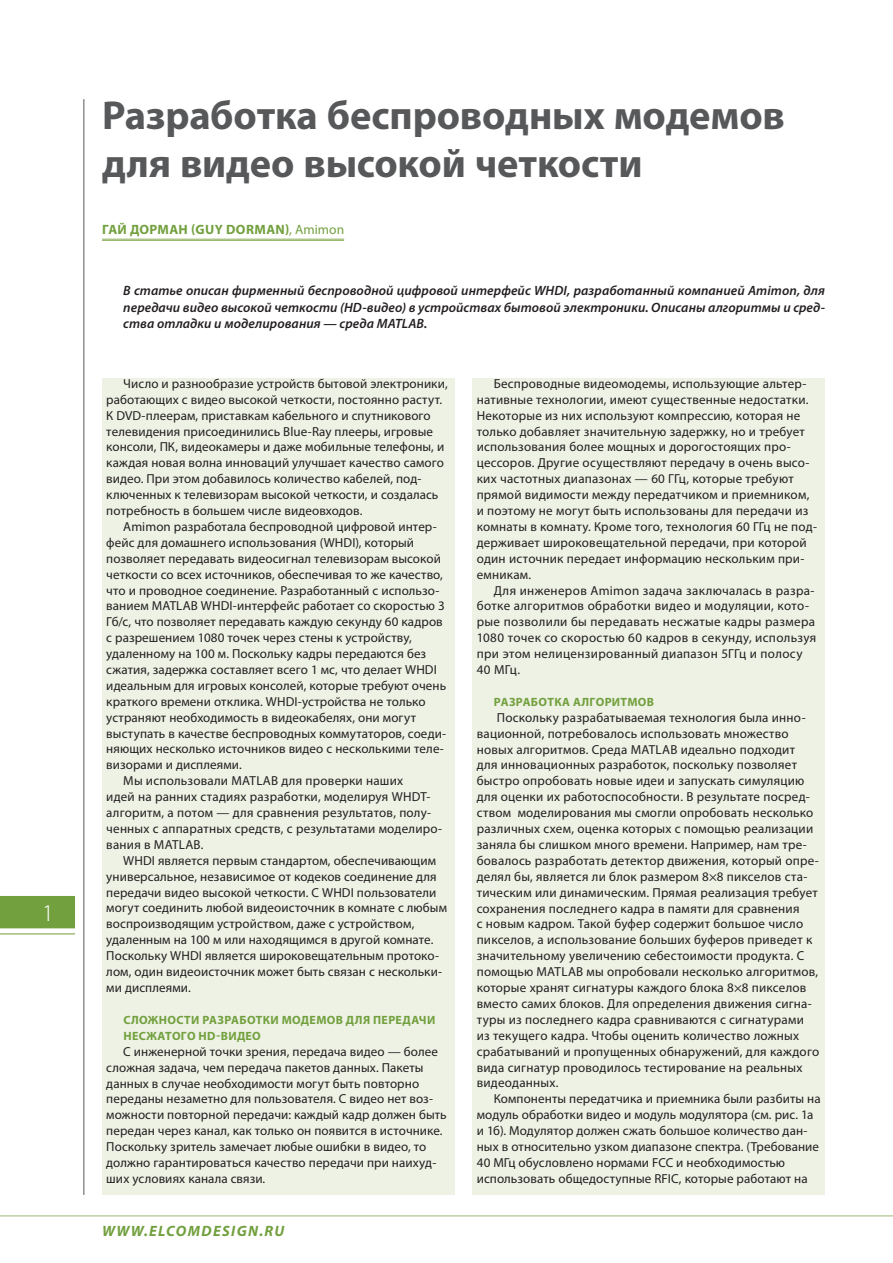
<style>
.page{position:relative;width:893px;height:1263px;background:#fff}
.page>*{position:absolute;margin:0;border:0;box-sizing:border-box;transform-origin:0 0}
.t1{font:700 40.5px/48px "Myriad Pro";letter-spacing:-.005em;color:#57585a}
.t2{font:300 24px "Myriad Pro";color:#fff}
.t3{font:italic 700 15px "Myriad Pro";letter-spacing:.09em;color:#72a03e}
.t4{font:italic 600 13.5px/16.2px "Myriad Pro";letter-spacing:.005em;color:#231f20;text-align:justify}
.t5{font:700 13.5px "Myriad Pro";letter-spacing:.03em;color:#72a03e}
.t6{font:13.05px/15.9px "Myriad Pro";letter-spacing:.01em;color:#231f20}
.t7{font:700 12px/15.9px "Myriad Pro";letter-spacing:.03em;color:#72a03e}
.s1{font-weight:400}
</style>
<div class="page">
<hr style="left:84px;top:99px;width:1px;height:1096px;background:#57585a">
<div style="left:0;top:896px;width:75px;height:32px;background:#72a03e"></div>
<hr style="left:0;top:933px;width:75px;height:2px;background:#a2bc7b">
<hr style="left:0;top:1215px;width:893px;height:1px;background:#a2bc7b">
<div style="left:102px;top:378px;width:352px;height:817px;background:#eef2e5"></div>
<hr style="left:102px;top:239px;width:242px;height:1px;background:#8dae5d">
<hr style="left:102px;top:240px;width:242px;height:1px;background:#8dae5d">
<div style="left:472px;top:378px;width:353px;height:817px;background:#eef2e5"></div>
<h2 class="t2" style="left:42px;top:900px;width:13px">1</h2>
<h1 class="t1" style="left:102px;top:90px;width:684px">РАЗРАБОТКА БЕСПРОВОДНЫХ МОДЕМОВ<br>ДЛЯ ВИДЕО ВЫСОКОЙ ЧЕТКОСТИ</h1>
<p class="t5" style="left:102px;top:221px;width:244px">ГАЙ ДОРМАН (GUY DORMAN)<span class="s1">, Amimon</span></p>
<p class="t4" style="left:123px;top:282px;width:703px">В статье описан фирменный беспроводной цифровой интерфейс WHDI, разработанный компанией Amimon, для передачи видео высокой четкости (HD-видео) в устройствах бытовой электроники. Описаны алгоритмы и сред&shy;ства отладки и моделирования — среда MATLAB.</p>
<p class="t6" style="left:106px;top:375px;width:343px;text-indent:17px">Число и разнообразие устройств бытовой электроники, работающих с видео высокой четкости, постоянно растут.<br>К DVD-плеерам, приставкам кабельного и спутникового телевидения присоединились Blue-Ray плееры, игровые консоли, ПК, видеокамеры и даже мобильные телефоны, и каждая новая волна инноваций улучшает качество самого видео. При этом добавилось количество кабелей, под&shy;ключенных к телевизорам высокой четкости, и создалась потребность в большем числе видеовходов.</p>
<p class="t6" style="left:123px;top:518px;width:315px">Amimon разработала беспроводной цифровой интер-</p>
<p class="t6" style="left:106px;top:534px;width:309px">фейс для домашнего использования (WHDI), который</p>
<p class="t6" style="left:106px;top:550px;width:336px">позволяет передавать видеосигнал телевизорам высокой</p>
<p class="t6" style="left:106px;top:566px;width:338px">четкости со всех источников, обеспечивая то же качество,</p>
<p class="t6" style="left:106px;top:582px;width:335px">что и проводное соединение. Разработанный с использо-</p>
<p class="t6" style="left:106px;top:598px;width:340px">ванием MATLAB WHDI-интерфейс работает со скоростью 3</p>
<p class="t6" style="left:106px;top:614px;width:338px">Гб/с, что позволяет передавать каждую секунду 60 кадров</p>
<p class="t6" style="left:106px;top:630px;width:307px">с разрешением 1080 точек через стены к устройству,</p>
<p class="t6" style="left:106px;top:645px;width:321px">удаленному на 100 м. Поскольку кадры передаются без</p>
<p class="t6" style="left:106px;top:661px;width:332px">сжатия, задержка составляет всего 1 мс, что делает WHDI</p>
<p class="t6" style="left:106px;top:677px;width:341px">идеальным для игровых консолей, которые требуют очень</p>
<p class="t6" style="left:106px;top:693px;width:321px">краткого времени отклика. WHDI-устройства не только</p>
<p class="t6" style="left:106px;top:709px;width:311px">устраняют необходимость в видеокабелях, они могут</p>
<p class="t6" style="left:106px;top:725px;width:341px">выступать в качестве беспроводных коммутаторов, соеди-</p>
<p class="t6" style="left:106px;top:741px;width:339px">няющих несколько источников видео с несколькими теле-</p>
<p class="t6" style="left:106px;top:757px;width:137px">визорами и дисплеями.</p>
<p class="t6" style="left:123px;top:773px;width:281px">Мы использовали MATLAB для проверки наших</p>
<p class="t6" style="left:106px;top:789px;width:326px">идей на ранних стадиях разработки, моделируя WHDT-</p>
<p class="t6" style="left:106px;top:804px;width:326px">алгоритм, а потом — для сравнения результатов, полу-</p>
<p class="t6" style="left:106px;top:820px;width:337px">ченных с аппаратных средств, с результатами моделиро-</p>
<p class="t6" style="left:106px;top:836px;width:99px">вания в MATLAB.</p>
<p class="t6" style="left:123px;top:852px;width:314px">WHDI является первым стандартом, обеспечивающим</p>
<p class="t6" style="left:106px;top:868px;width:332px">универсальное, независимое от кодеков соединение для</p>
<p class="t6" style="left:106px;top:884px;width:332px">передачи видео высокой четкости. С WHDI пользователи</p>
<p class="t6" style="left:106px;top:900px;width:342px">могут соединить любой видеоисточник в комнате с любым</p>
<p class="t6" style="left:106px;top:916px;width:310px">воспроизводящим устройством, даже с устройством,</p>
<p class="t6" style="left:106px;top:932px;width:329px">удаленным на 100 м или находящимся в другой комнате.</p>
<p class="t6" style="left:106px;top:947px;width:334px">Поскольку WHDI является широковещательным протоко-</p>
<p class="t6" style="left:106px;top:963px;width:337px">лом, один видеоисточник может быть связан с нескольки-</p>
<p class="t6" style="left:106px;top:979px;width:86px">ми дисплеями.</p>
<p class="t7" style="left:123px;top:1011px;width:313px">СЛОЖНОСТИ РАЗРАБОТКИ МОДЕМОВ ДЛЯ ПЕРЕДАЧИ<br>НЕСЖАТОГО HD-ВИДЕО</p>
<p class="t6" style="left:106px;top:1043px;width:342px;text-indent:17px">С инженерной точки зрения, передача видео — более сложная задача, чем передача пакетов данных. Пакеты данных в случае необходимости могут быть повторно переданы незаметно для пользователя. С видео нет воз&shy;можности повторной передачи: каждый кадр должен быть передан через канал, как только он появится в источнике.<br>Поскольку зритель замечает любые ошибки в видео, то должно гарантироваться качество передачи при наихуд&shy;ших условиях канала связи.</p>
<p class="t3" style="left:102px;top:1221px;width:184px">WWW.ELCOMDESIGN.RU</p>
<p class="t6" style="left:477px;top:375px;width:342px;text-indent:17px">Беспроводные видеомодемы, использующие альтер&shy;нативные технологии, имеют существенные недостатки.<br>Некоторые из них используют компрессию, которая не только добавляет значительную задержку, но и требует использования более мощных и дорогостоящих про&shy;цессоров. Другие осуществляют передачу в очень высо&shy;ких частотных диапазонах — 60 ГГц, которые требуют прямой видимости между передатчиком и приемником, и поэтому не могут быть использованы для передачи из комнаты в комнату. Кроме того, технология 60 ГГц не под&shy;держивает широковещательной передачи, при которой один источник передает информацию нескольким при&shy;емникам.</p>
<p class="t6" style="left:477px;top:582px;width:341px;text-indent:17px">Для инженеров Amimon задача заключалась в разра&shy;ботке алгоритмов обработки видео и модуляции, кото&shy;рые позволили бы передавать несжатые кадры размера 1080 точек со скоростью 60 кадров в секунду, используя при этом нелицензированный диапазон 5ГГц и полосу 40 МГц.</p>
<p class="t7" style="left:494px;top:693px;width:162px">РАЗРАБОТКА АЛГОРИТМОВ</p>
<p class="t6" style="left:477px;top:709px;width:344px;text-indent:20px">Поскольку разрабатываемая технология была инно&shy;вационной, потребовалось использовать множество новых алгоритмов. Среда MATLAB идеально подходит<br>для инновационных разработок, поскольку позволяет быстро опробовать новые идеи и запускать симуляцию для оценки их работоспособности. В результате посред&shy;ством моделирования мы смогли опробовать несколько различных схем, оценка которых с помощью реализации заняла бы слишком много времени. Например, нам тре&shy;бовалось разработать детектор движения, который опре&shy;делял бы, является ли блок размером 8×8 пикселов ста&shy;тическим или динамическим. Прямая реализация требует сохранения последнего кадра в памяти для сравнения<br>с новым кадром. Такой буфер содержит большое число пикселов, а использование больших буферов приведет к значительному увеличению себестоимости продукта. С помощью MATLAB мы опробовали несколько алгоритмов, которые хранят сигнатуры каждого блока 8×8 пикселов вместо самих блоков. Для определения движения сигна&shy;туры из последнего кадра сравниваются с сигнатурами из текущего кадра. Чтобы оценить количество ложных срабатываний и пропущенных обнаружений, для каждого вида сигнатур проводилось тестирование на реальных видеоданных.</p>
<p class="t6" style="left:477px;top:1091px;width:345px;text-indent:17px">Компоненты передатчика и приемника были разбиты на модуль обработки видео и модуль модулятора (см. рис. 1а и 1б). Модулятор должен сжать большое количество дан&shy;ных в относительно узком диапазоне спектра. (Требование 40 МГц обусловлено нормами FCC и необходимостью использовать общедоступные RFIC, которые работают на</p>
</div>
